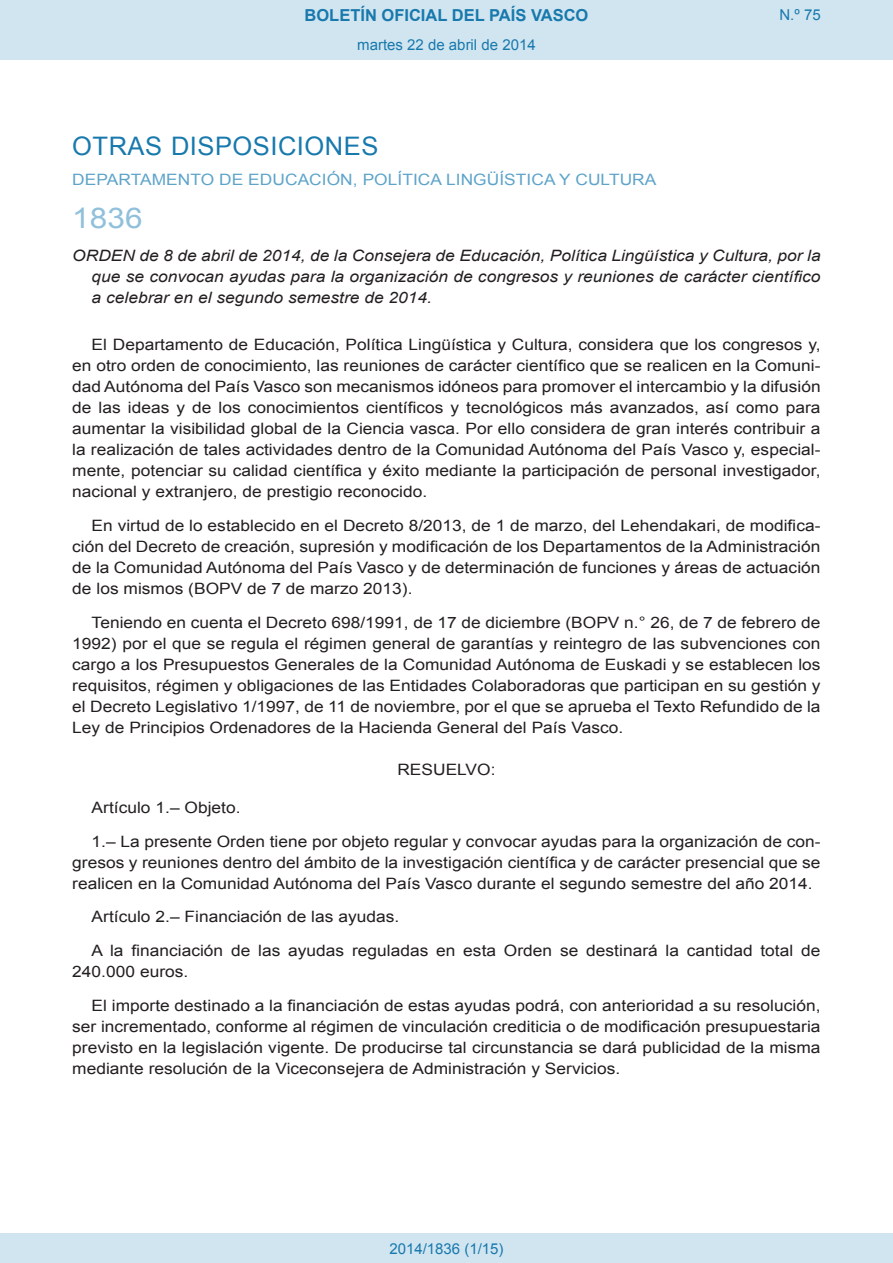
<style>
.page{position:relative;width:893px;height:1263px;background:#fff}
.page>*{position:absolute;margin:0;border:0;box-sizing:border-box;transform-origin:0 0}
.BOPVOrden{font:28.5px "Arial";color:#90c0db;scale:1.11 1}
.BOPVSeccion{font:25.5px "Arial";letter-spacing:.02em;color:#1879ad}
.t1{font:700 16.5px "Arial";color:#1879ad}
.BOPVDetalle{font:15.6px/21px "Arial";color:#231f20;text-align:justify;scale:1.11 1}
.BOPVTitulo{font:italic 15.6px/21px "Arial";color:#231f20;text-align:justify;scale:1.11 1}
.BOPVOrganismo{font:15.6px "Arial";letter-spacing:.005em;color:#5ea4ca;scale:1.11 1}
.BOPVClave{font:15.6px "Arial";color:#231f20;scale:1.11 1}
.Paginacion_Centro{font:15px "Arial";color:#1879ad}
</style>
<div class="page">
<div style="left:0;top:0;width:893px;height:60px;background:#d0e5f0"></div>
<div style="left:0;top:1233px;width:893px;height:30px;background:#d0e5f0"></div>
<p class="t1" style="left:305px;top:4px;width:285px">BOLETÍN OFICIAL DEL PAÍS VASCO</p>
<p class="Paginacion_Centro" style="left:357px;top:35px;width:180px">martes 22 de abril de 2014</p>
<p class="Paginacion_Centro" style="left:779px;top:5px;width:43px">N.º 75</p>
<p class="BOPVSeccion" style="left:72px;top:129px;width:308px">OTRAS DISPOSICIONES</p>
<p class="BOPVOrganismo" style="left:72px;top:169px;width:528px">DEPARTAMENTO DE EDUCACIÓN, POLÍTICA LINGÜÍSTICA Y CULTURA</p>
<p class="BOPVOrden" style="left:72px;top:199px;width:65px">1836</p>
<p class="BOPVTitulo" style="left:92px;top:246px;width:658px;text-indent:-19px">ORDEN de 8 de abril de 2014, de la Consejera de Educación, Política Lingüística y Cultura, por la que se convocan ayudas para la organización de congresos y reuniones de carácter científico a celebrar en el segundo semestre de 2014.</p>
<p class="BOPVDetalle" style="left:72px;top:334px;width:676px;text-indent:19px">El Departamento de Educación, Política Lingüística y Cultura, considera que los congresos y, en otro orden de conocimiento, las reuniones de carácter científico que se realicen en la Comuni&shy;dad Autónoma del País Vasco son mecanismos idóneos para promover el intercambio y la difusión de las ideas y de los conocimientos científicos y tecnológicos más avanzados, así como para aumentar la visibilidad global de la Ciencia vasca. Por ello considera de gran interés contribuir a la realización de tales actividades dentro de la Comunidad Autónoma del País Vasco y, especial&shy;mente, potenciar su calidad científica y éxito mediante la participación de personal investigador, nacional y extranjero, de prestigio reconocido.</p>
<p class="BOPVDetalle" style="left:72px;top:515px;width:676px;text-indent:19px">En virtud de lo establecido en el Decreto 8/2013, de 1 de marzo, del Lehendakari, de modifica&shy;ción del Decreto de creación, supresión y modificación de los Departamentos de la Administración de la Comunidad Autónoma del País Vasco y de determinación de funciones y áreas de actuación de los mismos (BOPV de 7 de marzo 2013).</p>
<p class="BOPVDetalle" style="left:72px;top:612px;width:676px;text-indent:19px">Teniendo en cuenta el Decreto 698/1991, de 17 de diciembre (BOPV n.° 26, de 7 de febrero de 1992) por el que se regula el régimen general de garantías y reintegro de las subvenciones con cargo a los Presupuestos Generales de la Comunidad Autónoma de Euskadi y se establecen los requisitos, régimen y obligaciones de las Entidades Colaboradoras que participan en su gestión y el Decreto Legislativo 1/1997, de 11 de noviembre, por el que se aprueba el Texto Refundido de la Ley de Principios Ordenadores de la Hacienda General del País Vasco.</p>
<p class="BOPVClave" style="left:397px;top:759px;width:90px">RESUELVO:</p>
<p class="BOPVDetalle" style="left:92px;top:797px;width:136px">Artículo 1.– Objeto.</p>
<p class="BOPVDetalle" style="left:72px;top:831px;width:676px;text-indent:19px">1.– La presente Orden tiene por objeto regular y convocar ayudas para la organización de con&shy;gresos y reuniones dentro del ámbito de la investigación científica y de carácter presencial que se realicen en la Comunidad Autónoma del País Vasco durante el segundo semestre del año 2014.</p>
<p class="BOPVDetalle" style="left:92px;top:906px;width:279px">Artículo 2.– Financiación de las ayudas.</p>
<p class="BOPVDetalle" style="left:72px;top:940px;width:675px;text-indent:19px">A la financiación de las ayudas reguladas en esta Orden se destinará la cantidad total de<br>240.000 euros.</p>
<p class="BOPVDetalle" style="left:72px;top:995px;width:676px;text-indent:19px">El importe destinado a la financiación de estas ayudas podrá, con anterioridad a su resolución, ser incrementado, conforme al régimen de vinculación crediticia o de modificación presupuestaria previsto en la legislación vigente. De producirse tal circunstancia se dará publicidad de la misma mediante resolución de la Viceconsejera de Administración y Servicios.</p>
<p class="Paginacion_Centro" style="left:389px;top:1238px;width:116px">2014/1836 (1/15)</p>
</div>
